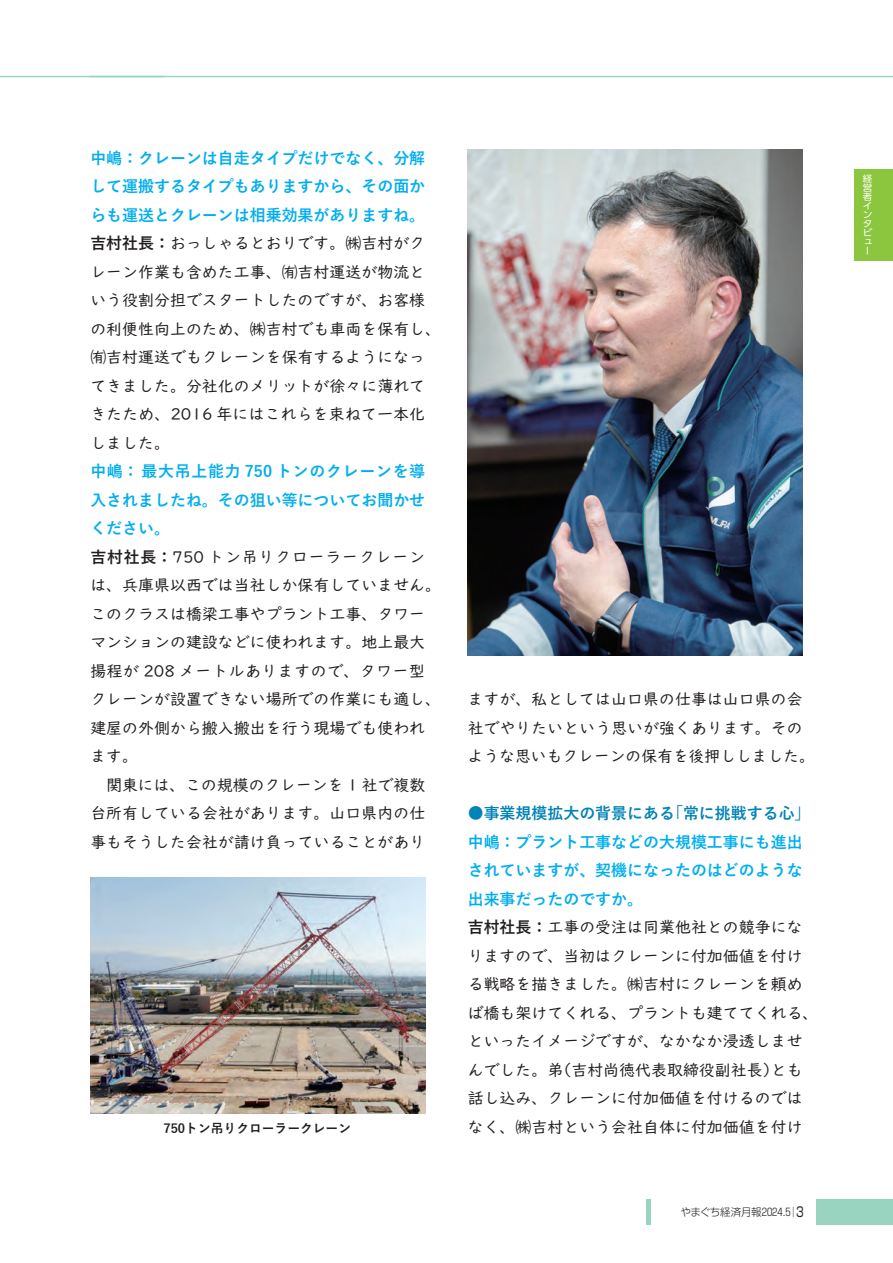
<style>
.page{position:relative;width:893px;height:1263px;background:#fff}
.page>*{position:absolute;margin:0;border:0;box-sizing:border-box;transform-origin:0 0}
.t1{font:15.9px/28.5px "UD Digi Kyokasho NP R";color:#231f20}
.t2{font:700 15.9px/28.5px "Yu Gothic";color:#00aeef;text-align:justify}
.t3{font:700 15.9px "Yu Gothic";color:#0083b6}
.t4{font:700 12.75px "Yu Gothic";color:#231f20}
.t5{font:300 10.5px "Shin Go Pro";letter-spacing:-.005em;color:#231f20}
.t6{font:9px/9px "UD Shin Go Pro";color:#fff;scale:1.06 1}
.s1{font-family:"Yu Gothic";font-weight:700}
.s2{font-weight:400;font-size:13.5px}
</style>
<div class="page">
<img style="left:90px;top:878px;width:335px;height:235px">
<img style="left:468px;top:150px;width:335px;height:506px">
<div style="left:855px;top:169px;width:38px;height:92px;background:#8bc63e"></div>
<div style="left:816px;top:1199px;width:77px;height:26px;background:#98d4c0"></div>
<div style="left:646px;top:1199px;width:5px;height:26px;background:#98d4c0"></div>
<hr style="left:0;top:76px;width:164px;height:1px;background:#98d4c0">
<hr style="left:89px;top:76px;width:804px;height:1px;background:#98d4c0">
<p class="t2" style="left:90px;top:144px;width:336px">中嶋：クレーンは自走タイプだけでなく、分解して運搬するタイプもありますから、その面からも運送とクレーンは相乗効果がありますね。</p>
<p class="t1" style="left:90px;top:229px;width:352px"><span class="s1">吉村社長：</span>おっしゃるとおりです。㈱吉村がクレーン作業も含めた工事、㈲吉村運送が物流という役割分担でスタートしたのですが、お客様の利便性向上のため、㈱吉村でも車両を保有し、㈲吉村運送でもクレーンを保有するようになってきました。分社化のメリットが徐々に薄れてきたため、2016 年にはこれらを束ねて一本化しました。</p>
<p class="t2" style="left:90px;top:457px;width:336px">中嶋： 最大吊上能力 750 トンのクレーンを導入されましたね。その狙い等についてお聞かせください。</p>
<p class="t1" style="left:90px;top:543px;width:352px"><span class="s1">吉村社長：</span>750 トン吊りクローラークレーンは、兵庫県以西では当社しか保有していません。このクラスは橋梁工事やプラント工事、タワーマンションの建設などに使われます。地上最大揚程が 208 メートルありますので、タワー型クレーンが設置できない場所での作業にも適し、建屋の外側から搬入搬出を行う現場でも使われます。</p>
<p class="t1" style="left:90px;top:770px;width:336px;text-align:justify;text-indent:16px">関東には、この規模のクレーンを 1 社で複数台所有している会社があります。山口県内の仕事もそうした会社が請け負っていることがあり</p>
<p class="t1" style="left:468px;top:685px;width:349px">ますが、私としては山口県の仕事は山口県の会社でやりたいという思いが強くあります。そのような思いもクレーンの保有を後押ししました。</p>
<p class="t3" style="left:468px;top:804px;width:344px">●事業規模拡大の背景にある「常に挑戦する心」</p>
<p class="t2" style="left:468px;top:828px;width:336px">中嶋：プラント工事などの大規模工事にも進出されていますが、契機になったのはどのような出来事だったのですか。</p>
<p class="t1" style="left:468px;top:913px;width:352px"><span class="s1">吉村社長：</span>工事の受注は同業他社との競争になりますので、当初はクレーンに付加価値を付ける戦略を描きました。㈱吉村にクレーンを頼めば橋も架けてくれる、プラントも建ててくれる、といったイメージですが、なかなか浸透しませんでした。弟（吉村尚徳代表取締役副社長）とも話し込み、クレーンに付加価値を付けるのでは</p>
<p class="t4" style="left:163px;top:1121px;width:189px">750トン吊りクローラークレーン</p>
<p class="t1" style="left:468px;top:1112px;width:336px">なく、㈱吉村という会社自体に付加価値を付け</p>
<p class="t5" style="left:681px;top:1203px;width:125px">やまぐち経済月報2024.5│<span class="s2">3</span></p>
<p class="t6" style="left:863px;top:174px;width:11px">経営者インタビュー</p>
</div>
